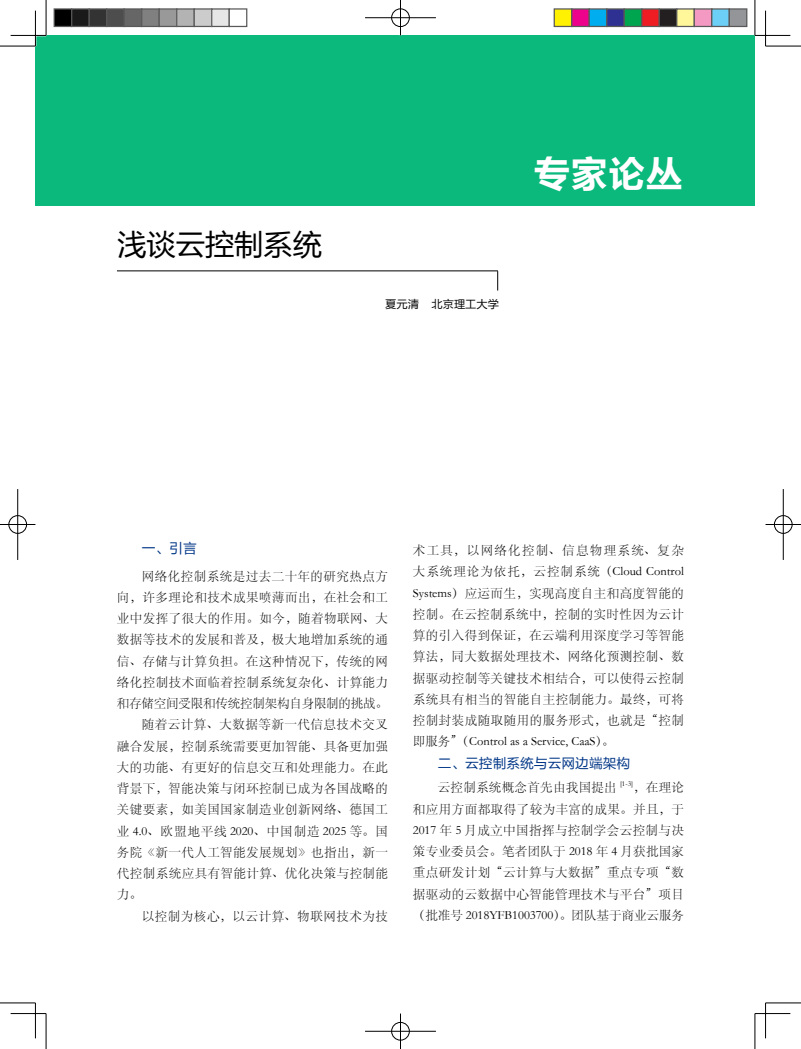
<style>
.page{position:relative;width:801px;height:1049px;background:#fff}
.page>*{position:absolute;margin:0;border:0;box-sizing:border-box;transform-origin:0 0}
.t1{font:37.5px "FZLTCHK GBK1 0";color:#fff}
.t2{font:30px "FZLTHK GBK1 0";letter-spacing:-.025em;color:#000}
.t3{font:13.75px "FZLTHK GBK1 0";color:#003687}
.t4{font:12.5px/21.2px "ST Song";letter-spacing:.04em;color:#000;text-align:justify}
.t5{font:12.5px "ST Song";letter-spacing:.07em;color:#000}
.t6{font:12.5px "ST Song";letter-spacing:-.015em;color:#000}
.t7{font:11.25px "FZLTHK GBK1 0";color:#000}
.t8{font:7.25px "ST Song";color:#000}
</style>
<div class="page">
<div style="left:35px;top:35px;width:720px;height:171px;background:#0bb97d"></div>
<hr style="left:117px;top:271px;width:381px;height:1px;background:#000">
<svg style="left:497px;top:271px;width:1px;height:19px"></svg>
<hr style="left:0;top:46px;width:35px;height:1px;background:#000">
<hr style="left:765px;top:46px;width:36px;height:1px;background:#000">
<hr style="left:0;top:1003px;width:35px;height:1px;background:#000">
<hr style="left:765px;top:1003px;width:36px;height:1px;background:#000">
<hr style="left:46px;top:0;width:1px;height:35px;background:#000">
<hr style="left:46px;top:1013px;width:1px;height:36px;background:#000">
<hr style="left:755px;top:0;width:1px;height:35px;background:#000">
<hr style="left:755px;top:1013px;width:1px;height:36px;background:#000">
<hr style="left:11px;top:35px;width:35px;height:1px;background:#000">
<hr style="left:755px;top:35px;width:35px;height:1px;background:#000">
<hr style="left:11px;top:1013px;width:35px;height:1px;background:#000">
<hr style="left:755px;top:1013px;width:35px;height:1px;background:#000">
<hr style="left:35px;top:11px;width:1px;height:35px;background:#000">
<hr style="left:35px;top:1003px;width:1px;height:35px;background:#000">
<hr style="left:765px;top:11px;width:1px;height:35px;background:#000">
<hr style="left:765px;top:1003px;width:1px;height:35px;background:#000">
<div style="left:391px;top:8px;width:19px;height:19px;border:2px solid #fff;border-radius:50%"></div>
<hr style="left:365px;top:17px;width:71px;height:2px;background:#fff">
<div style="left:391px;top:9px;width:18px;height:18px;border:1px solid #000;border-radius:50%"></div>
<hr style="left:365px;top:18px;width:71px;height:1px;background:#000">
<hr style="left:400px;top:0;width:1px;height:35px;background:#000">
<div style="left:391px;top:1021px;width:19px;height:20px;border:2px solid #fff;border-radius:50%"></div>
<hr style="left:365px;top:1030px;width:71px;height:2px;background:#fff">
<div style="left:391px;top:1022px;width:18px;height:18px;border:1px solid #000;border-radius:50%"></div>
<hr style="left:365px;top:1031px;width:71px;height:1px;background:#000">
<hr style="left:400px;top:1013px;width:1px;height:36px;background:#000">
<div style="left:8px;top:515px;width:19px;height:19px;border:2px solid #fff;border-radius:50%"></div>
<hr style="left:17px;top:489px;width:2px;height:71px;background:#fff">
<div style="left:9px;top:515px;width:18px;height:18px;border:1px solid #000;border-radius:50%"></div>
<hr style="left:0;top:524px;width:35px;height:1px;background:#000">
<hr style="left:18px;top:489px;width:1px;height:71px;background:#000">
<div style="left:773px;top:515px;width:20px;height:19px;border:2px solid #fff;border-radius:50%"></div>
<hr style="left:782px;top:489px;width:2px;height:71px;background:#fff">
<div style="left:774px;top:515px;width:18px;height:18px;border:1px solid #000;border-radius:50%"></div>
<hr style="left:765px;top:524px;width:36px;height:1px;background:#000">
<hr style="left:783px;top:489px;width:1px;height:71px;background:#000">
<div style="left:54px;top:9px;width:18px;height:17px;background:#000"></div>
<div style="left:54px;top:8px;width:18px;height:19px;border:1px solid #595959"></div>
<div style="left:72px;top:9px;width:17px;height:17px;background:#1a1a1a"></div>
<div style="left:71px;top:8px;width:19px;height:19px;border:1px solid #595959"></div>
<div style="left:89px;top:9px;width:18px;height:17px;background:#333"></div>
<div style="left:89px;top:8px;width:18px;height:19px;border:1px solid #595959"></div>
<div style="left:107px;top:9px;width:17px;height:17px;background:#4d4d4d"></div>
<div style="left:106px;top:8px;width:19px;height:19px;border:1px solid #595959"></div>
<div style="left:124px;top:9px;width:18px;height:17px;background:#666"></div>
<div style="left:124px;top:8px;width:18px;height:19px;border:1px solid #595959"></div>
<div style="left:142px;top:9px;width:17px;height:17px;background:#808080"></div>
<div style="left:141px;top:8px;width:19px;height:19px;border:1px solid #595959"></div>
<div style="left:159px;top:9px;width:18px;height:17px;background:#999"></div>
<div style="left:159px;top:8px;width:18px;height:19px;border:1px solid #595959"></div>
<div style="left:177px;top:9px;width:17px;height:17px;background:#b3b3b3"></div>
<div style="left:176px;top:8px;width:19px;height:19px;border:1px solid #595959"></div>
<div style="left:194px;top:9px;width:18px;height:17px;background:#ccc"></div>
<div style="left:194px;top:8px;width:18px;height:19px;border:1px solid #595959"></div>
<div style="left:212px;top:9px;width:17px;height:17px;background:#e6e6e6"></div>
<div style="left:211px;top:8px;width:19px;height:19px;border:1px solid #595959"></div>
<div style="left:229px;top:8px;width:18px;height:19px;border:1px solid #595959"></div>
<div style="left:554px;top:9px;width:18px;height:17px;background:#fff101"></div>
<div style="left:553px;top:8px;width:19px;height:19px;border:1px solid #595959"></div>
<div style="left:572px;top:9px;width:17px;height:17px;background:#ed028c"></div>
<div style="left:571px;top:8px;width:19px;height:19px;border:1px solid #595959"></div>
<div style="left:589px;top:9px;width:18px;height:17px;background:#00aeef"></div>
<div style="left:588px;top:8px;width:19px;height:19px;border:1px solid #595959"></div>
<div style="left:607px;top:9px;width:17px;height:17px;background:#2e3092"></div>
<div style="left:606px;top:8px;width:19px;height:19px;border:1px solid #595959"></div>
<div style="left:624px;top:9px;width:18px;height:17px;background:#00a54f"></div>
<div style="left:623px;top:8px;width:19px;height:19px;border:1px solid #595959"></div>
<div style="left:642px;top:9px;width:17px;height:17px;background:#ee1d23"></div>
<div style="left:641px;top:8px;width:19px;height:19px;border:1px solid #595959"></div>
<div style="left:659px;top:9px;width:18px;height:17px;background:#231f20"></div>
<div style="left:658px;top:8px;width:19px;height:19px;border:1px solid #595959"></div>
<div style="left:677px;top:9px;width:17px;height:17px;background:#fff79a"></div>
<div style="left:676px;top:8px;width:19px;height:19px;border:1px solid #595959"></div>
<div style="left:694px;top:9px;width:18px;height:17px;background:#f499c2"></div>
<div style="left:693px;top:8px;width:19px;height:19px;border:1px solid #595959"></div>
<div style="left:712px;top:9px;width:17px;height:17px;background:#6bcff6"></div>
<div style="left:711px;top:8px;width:19px;height:19px;border:1px solid #595959"></div>
<div style="left:729px;top:9px;width:18px;height:17px;background:#939598"></div>
<div style="left:728px;top:8px;width:19px;height:19px;border:1px solid #595959"></div>
<h2 class="t2" style="left:117px;top:229px;width:207px">浅谈云控制系统</h2>
<h1 class="t1" style="left:533px;top:153px;width:151px">专家论丛</h1>
<p class="t7" style="left:385px;top:298px;width:115px">夏元清 北京理工大学</p>
<p class="t3" style="left:142px;top:541px;width:57px">一、引言</p>
<p class="t4" style="left:142px;top:565px;width:248px">网络化控制系统是过去二十年的研究热点方</p>
<p class="t4" style="left:117px;top:586px;width:273px">向，许多理论和技术成果喷薄而出，在社会和工</p>
<p class="t4" style="left:117px;top:607px;width:273px">业中发挥了很大的作用。如今，随着物联网、大</p>
<p class="t4" style="left:117px;top:629px;width:273px">数据等技术的发展和普及，极大地增加系统的通</p>
<p class="t4" style="left:117px;top:650px;width:273px">信、存储与计算负担。在这种情况下，传统的网</p>
<p class="t4" style="left:117px;top:671px;width:273px">络化控制技术面临着控制系统复杂化、计算能力</p>
<p class="t6" style="left:117px;top:695px;width:273px">和存储空间受限和传统控制架构自身限制的挑战。</p>
<p class="t4" style="left:142px;top:714px;width:248px">随着云计算、大数据等新一代信息技术交叉</p>
<p class="t4" style="left:117px;top:735px;width:273px">融合发展，控制系统需要更加智能、具备更加强</p>
<p class="t4" style="left:117px;top:756px;width:273px">大的功能、有更好的信息交互和处理能力。在此</p>
<p class="t4" style="left:117px;top:777px;width:273px">背景下，智能决策与闭环控制已成为各国战略的</p>
<p class="t4" style="left:117px;top:799px;width:273px">关键要素，如美国国家制造业创新网络、德国工</p>
<p class="t5" style="left:117px;top:822px;width:273px">业 4.0、欧盟地平线 2020、中国制造 2025 等。国</p>
<p class="t4" style="left:117px;top:841px;width:273px">务院《新一代人工智能发展规划》也指出，新一</p>
<p class="t4" style="left:117px;top:862px;width:273px">代控制系统应具有智能计算、优化决策与控制能</p>
<p class="t4" style="left:117px;top:884px;width:26px">力。</p>
<p class="t4" style="left:142px;top:905px;width:248px">以控制为核心，以云计算、物联网技术为技</p>
<p class="t4" style="left:413px;top:539px;width:273px">术工具，以网络化控制、信息物理系统、复杂大系统理论为依托，云控制系统（Cloud Control Systems）应运而生，实现高度自主和高度智能的控制。在云控制系统中，控制的实时性因为云计算的引入得到保证，在云端利用深度学习等智能算法，同大数据处理技术、网络化预测控制、数据驱动控制等关键技术相结合，可以使得云控制系统具有相当的智能自主控制能力。最终，可将控制封装成随取随用的服务形式，也就是“控制即服务”（Control as a Service, CaaS）。</p>
<p class="t3" style="left:438px;top:756px;width:194px">二、云控制系统与云网边端架构</p>
<p class="t4" style="left:438px;top:776px;width:181px">云控制系统概念首先由我国提出</p>
<p class="t8" style="left:620px;top:778px;width:15px">[1-3]</p>
<p class="t4" style="left:413px;top:776px;width:273px;text-indent:220px">，在理论和应用方面都取得了较为丰富的成果。并且，于2017 年 5 月成立中国指挥与控制学会云控制与决策专业委员会。笔者团队于 2018 年 4 月获批国家重点研发计划“云计算与大数据”重点专项“数据驱动的云数据中心智能管理技术与平台”项目（批准号 2018YFB1003700）。团队基于商业云服务</p>
</div>
